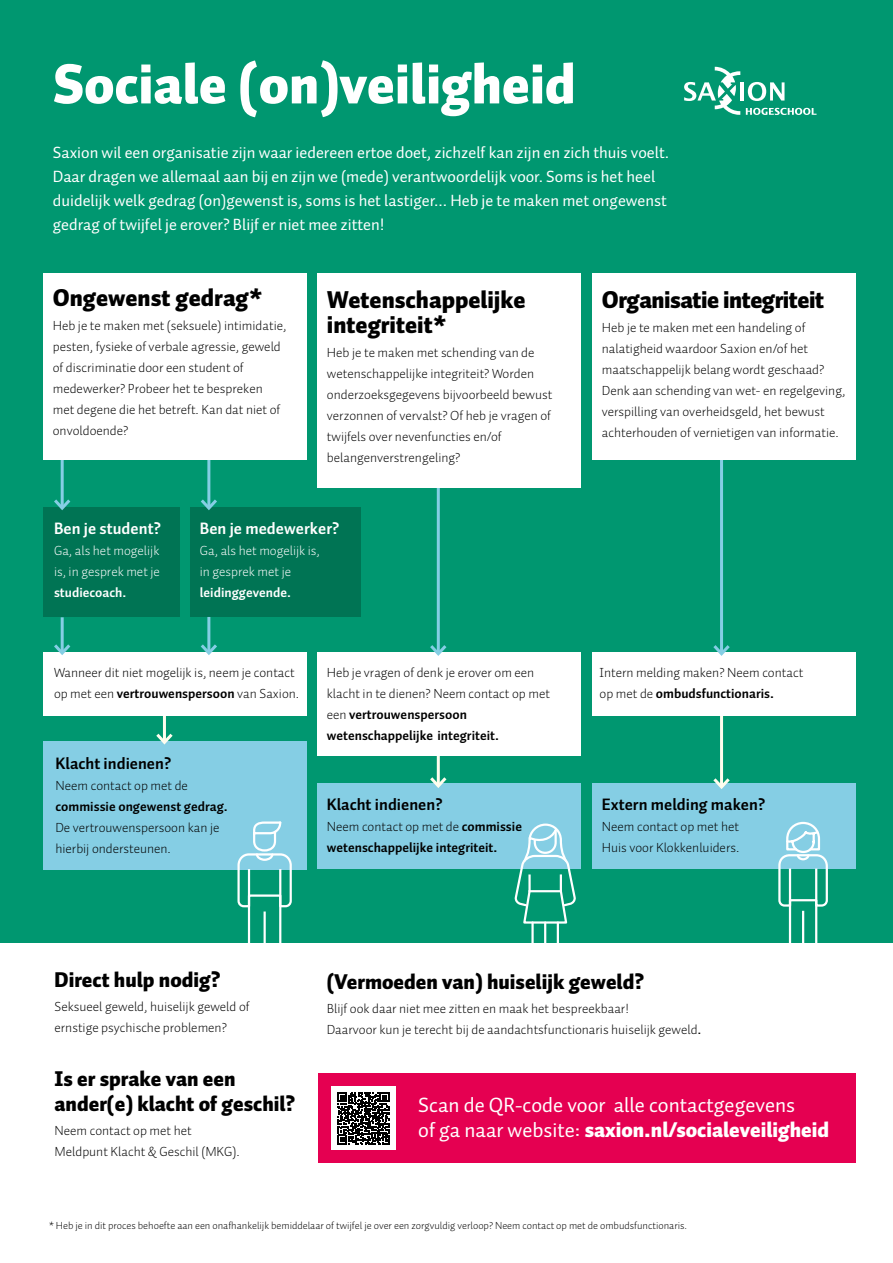
<style>
.page{position:relative;width:893px;height:1263px;background:#fff}
.page>*{position:absolute;margin:0;border:0;box-sizing:border-box;transform-origin:0 0}
.t1{font:900 55.5px "Auto Pro";color:#fff}
.t2{font:900 24px/25.5px "Auto Pro";color:#000}
.t3{font:900 24px "Auto Pro";letter-spacing:-.02em;color:#000}
.t4{font:900 21px/25.5px "Auto Pro";color:#000}
.t5{font:21px/25.5px "Auto Pro";color:#fff}
.t6{font:16.5px/24px "Auto Pro";color:#fff}
.t7{font:700 16.5px "Auto Pro";color:#000}
.t8{font:700 16.5px "Auto Pro";color:#fff}
.t9{font:300 13.5px/21px "Auto Pro";color:#000}
.t10{font:700 13.5px/21px "Auto Pro";color:#000}
.t11{font:300 13.5px/21px "Auto Pro";color:#fff}
.t12{font:700 13.5px "Auto Pro";color:#fff}
.t13{font:300 10.5px "Auto Pro";color:#000}
.s1{font-weight:700}
.s2{font-weight:300}
.s3{font-weight:400;font-size:15px}
.s4{font-weight:900}
</style>
<div class="page">
<div style="left:0;top:0;width:893px;height:942px;background:#009770"></div>
<div style="left:318px;top:784px;width:263px;height:85px;background:#85cee4"></div>
<div style="left:592px;top:784px;width:263px;height:85px;background:#85cee4"></div>
<div style="left:43px;top:507px;width:136px;height:110px;background:#007454"></div>
<div style="left:190px;top:507px;width:170px;height:110px;background:#007454"></div>
<div style="left:43px;top:741px;width:264px;height:128px;background:#85cee4"></div>
<hr style="left:61px;top:417px;width:3px;height:91px;background:#85cee4">
<svg style="left:54px;top:496px;width:17px;height:15px"></svg>
<hr style="left:163px;top:708px;width:3px;height:34px;background:#fffdee">
<svg style="left:156px;top:733px;width:17px;height:12px"></svg>
<hr style="left:437px;top:733px;width:3px;height:53px;background:#fffdee">
<svg style="left:427px;top:774px;width:23px;height:14px"></svg>
<hr style="left:720px;top:709px;width:3px;height:78px;background:#fffdee">
<svg style="left:710px;top:775px;width:23px;height:14px"></svg>
<hr style="left:207px;top:417px;width:3px;height:91px;background:#85cee4">
<svg style="left:201px;top:496px;width:16px;height:14px"></svg>
<svg style="left:237px;top:821px;width:55px;height:122px"></svg>
<svg style="left:515px;top:823px;width:61px;height:120px"></svg>
<hr style="left:530px;top:890px;width:31px;height:2px;background:#fff">
<div style="left:43px;top:652px;width:264px;height:64px;background:#fff"></div>
<div style="left:318px;top:652px;width:263px;height:103px;background:#fff"></div>
<div style="left:592px;top:652px;width:263px;height:64px;background:#fff"></div>
<hr style="left:61px;top:617px;width:3px;height:36px;background:#85cee4">
<svg style="left:54px;top:641px;width:17px;height:14px"></svg>
<hr style="left:720px;top:438px;width:3px;height:216px;background:#85cee4">
<svg style="left:713px;top:645px;width:17px;height:11px"></svg>
<hr style="left:437px;top:456px;width:3px;height:198px;background:#85cee4">
<svg style="left:430px;top:642px;width:17px;height:14px"></svg>
<hr style="left:207px;top:617px;width:3px;height:36px;background:#85cee4">
<svg style="left:201px;top:641px;width:16px;height:14px"></svg>
<svg style="left:746px;top:108px;width:70px;height:7px"></svg>
<hr style="left:740px;top:82px;width:4px;height:19px;background:#fff">
<svg style="left:748px;top:82px;width:36px;height:19px"></svg>
<svg style="left:684px;top:67px;width:56px;height:48px"></svg>
<div style="left:318px;top:273px;width:263px;height:214px;background:#fff"></div>
<div style="left:43px;top:273px;width:264px;height:187px;background:#fff"></div>
<div style="left:592px;top:273px;width:263px;height:187px;background:#fff"></div>
<svg style="left:778px;top:822px;width:50px;height:121px"></svg>
<div style="left:318px;top:1074px;width:537px;height:89px;background:#e50051"></div>
<div style="left:331px;top:1086px;width:65px;height:64px;background:#fff"></div>
<svg style="left:337px;top:1092px;width:53px;height:53px"></svg>
<h1 class="t1" style="left:53px;top:44px;width:524px">Sociale (on)veiligheid</h1>
<p class="t6" style="left:53px;top:140px;width:618px">Saxion wil een organisatie zijn waar iedereen ertoe doet, zichzelf kan zijn en zich thuis voelt.<br>Daar dragen we allemaal aan bij en zijn we (mede) verantwoordelijk voor. Soms is het heel duidelijk welk gedrag (on)gewenst is, soms is het lastiger... Heb je te maken met ongewenst gedrag of twijfel je erover? Blijf er niet mee zitten!</p>
<h2 class="t2" style="left:53px;top:285px;width:212px">Ongewenst gedrag*</h2>
<p class="t9" style="left:53px;top:315px;width:235px">Heb je te maken met (seksuele) intimidatie, pesten, fysieke of verbale agressie, geweld of discriminatie door een student of medewerker? Probeer het te bespreken met degene die het betreft. Kan dat niet of onvoldoende?</p>
<h2 class="t2" style="left:327px;top:287px;width:200px">Wetenschappelijke integriteit*</h2>
<p class="t9" style="left:327px;top:342px;width:227px">Heb je te maken met schending van de wetenschappelijke integriteit? Worden onderzoeksgegevens bijvoorbeeld bewust verzonnen of vervalst? Of heb je vragen of twijfels over nevenfuncties en/of belangenverstrengeling?</p>
<p class="t8" style="left:54px;top:517px;width:108px">Ben je student?</p>
<p class="t11" style="left:54px;top:540px;width:107px">Ga, als het mogelijk is, in gesprek met je</p>
<p class="t12" style="left:54px;top:583px;width:74px">studiecoach.</p>
<p class="t8" style="left:200px;top:517px;width:141px">Ben je medewerker?</p>
<p class="t11" style="left:200px;top:540px;width:122px">Ga, als het mogelijk is, in gesprek met je</p>
<p class="t12" style="left:200px;top:583px;width:93px">leidinggevende.</p>
<h2 class="t3" style="left:602px;top:282px;width:224px">Organisatie integriteit</h2>
<p class="t9" style="left:602px;top:316px;width:245px">Heb je te maken met een handeling of nalatigheid waardoor Saxion en/of het maatschappelijk belang wordt geschaad?<br>Denk aan schending van wet- en regelgeving, verspilling van overheidsgeld, het bewust achterhouden of vernietigen van informatie.</p>
<p class="t9" style="left:54px;top:662px;width:247px">Wanneer dit niet mogelijk is, neem je contact op met een <span class="s1">vertrouwenspersoon</span> van Saxion.</p>
<p class="t9" style="left:327px;top:662px;width:225px">Heb je vragen of denk je erover om een klacht in te dienen? Neem contact op met een <span class="s1">vertrouwenspersoon wetenschappelijke integriteit.</span></p>
<p class="t9" style="left:600px;top:662px;width:205px">Intern melding maken? Neem contact op met de <span class="s1">ombudsfunctionaris.</span></p>
<p class="t7" style="left:55px;top:751px;width:117px">Klacht indienen?</p>
<p class="t9" style="left:55px;top:774px;width:134px">Neem contact op met de</p>
<p class="t10" style="left:55px;top:795px;width:174px">commissie ongewenst gedrag.</p>
<p class="t9" style="left:55px;top:816px;width:165px">De vertrouwenspersoon kan je hierbij ondersteunen.</p>
<p class="t7" style="left:327px;top:793px;width:117px">Klacht indienen?</p>
<p class="t10" style="left:327px;top:816px;width:197px"><span class="s2">Neem contact op met de</span> commissie wetenschappelijke integriteit.</p>
<p class="t7" style="left:602px;top:793px;width:165px">Extern melding maken?</p>
<p class="t9" style="left:602px;top:816px;width:139px">Neem contact op met het<br>Huis voor Klokkenluiders.</p>
<h3 class="t4" style="left:55px;top:967px;width:167px">Direct hulp nodig?</h3>
<p class="t9" style="left:55px;top:996px;width:197px">Seksueel geweld, huiselijk geweld of ernstige psychische problemen?</p>
<h3 class="t4" style="left:55px;top:1065px;width:242px">Is er sprake van een ander(e) klacht of geschil?</h3>
<p class="t9" style="left:55px;top:1120px;width:187px">Neem contact op met het<br>Meldpunt Klacht &amp; Geschil (MKG).</p>
<h3 class="t4" style="left:327px;top:969px;width:319px">(Vermoeden van) huiselijk geweld?</h3>
<p class="t9" style="left:327px;top:998px;width:376px">Blijf ook daar niet mee zitten en maak het bespreekbaar!<br>Daarvoor kun je terecht bij de aandachtsfunctionaris huiselijk geweld<span class="s3">.</span></p>
<h3 class="t5" style="left:418px;top:1091px;width:412px">Scan de QR-code voor alle contactgegevens<br>of ga naar website: <span class="s4">saxion.nl/socialeveiligheid</span></h3>
<p class="t13" style="left:49px;top:1218px;width:640px">* Heb je in dit proces behoefte aan een onafhankelijk bemiddelaar of twijfel je over een zorgvuldig verloop? Neem contact op met de ombudsfunctionaris.</p>
</div>
